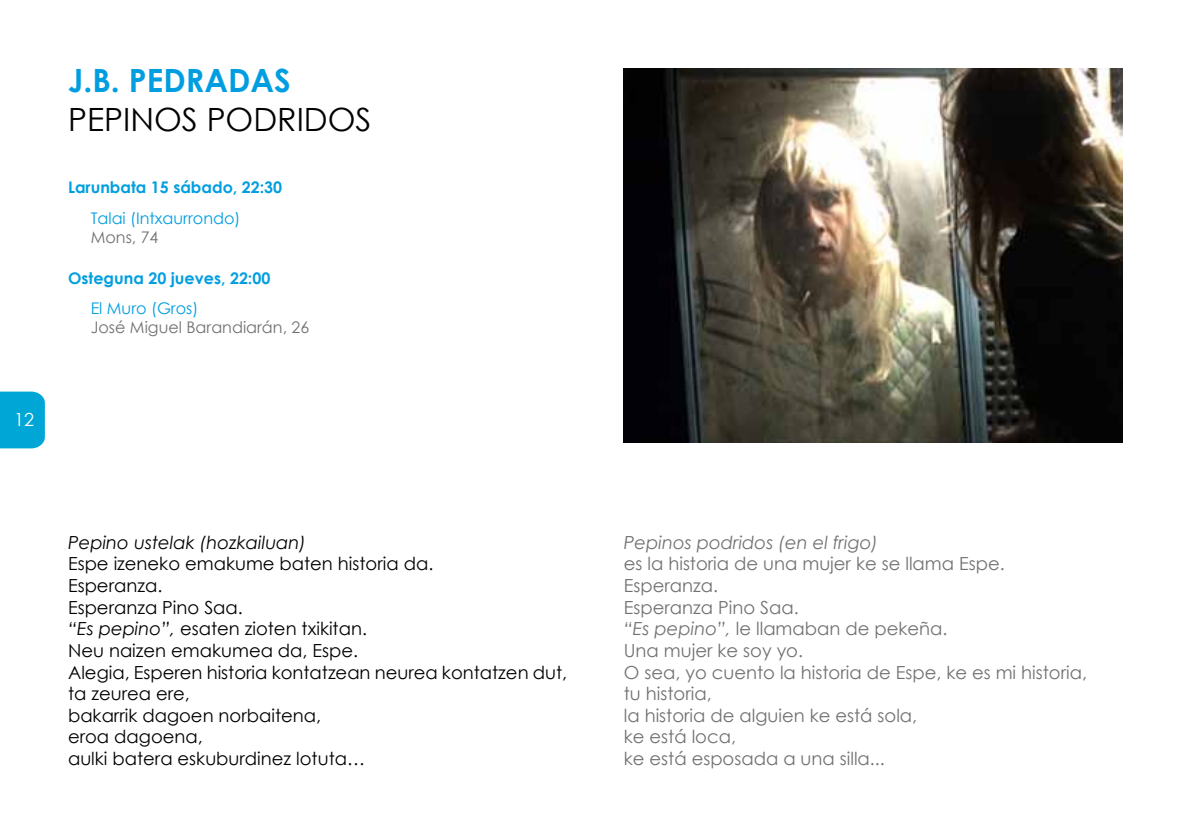
<style>
.page{position:relative;width:1191px;height:840px;background:#fff}
.page>*{position:absolute;margin:0;border:0;box-sizing:border-box;transform-origin:0 0}
.t1{font:32px "Century Gothic";color:#000}
.t2{font:700 32px "Century Gothic";color:#009ee0}
.t3{font:18px/21.6px "Century Gothic";color:#000}
.t4{font:18px/21.6px "Century Gothic";color:#707172}
.t5{font:italic 18px "Century Gothic";color:#707172}
.t6{font:italic 18px "Century Gothic";color:#000}
.t7{font:18px "Century Gothic";color:#fff}
.t8{font:700 16px "Century Gothic";color:#009ee0}
.t9{font:16px "Century Gothic";color:#009ee0}
.t10{font:16px "Century Gothic";color:#707172}
.s1{font-style:italic}
</style>
<div class="page">
<div style="left:0;top:391px;width:45px;height:57px;background:#00a6d6"></div>
<img style="left:624px;top:68px;width:499px;height:374px">
<p class="t7" style="left:14px;top:407px;width:21px">12</p>
<h1 class="t2" style="left:68px;top:56px;width:224px">J.B. PEDRADAS</h1>
<h1 class="t1" style="left:68px;top:97px;width:305px">PEPINOS PODRIDOS</h1>
<p class="t8" style="left:68px;top:175px;width:216px">Larunbata 15 sábado, 22:30</p>
<p class="t9" style="left:91px;top:206px;width:151px">Talai (Intxaurrondo)</p>
<p class="t10" style="left:91px;top:226px;width:69px">Mons, 74</p>
<p class="t8" style="left:68px;top:265px;width:204px">Osteguna 20 jueves, 22:00</p>
<p class="t9" style="left:91px;top:297px;width:109px">El Muro (Gros)</p>
<p class="t10" style="left:91px;top:316px;width:220px">José Miguel Barandiarán, 26</p>
<p class="t6" style="left:68px;top:529px;width:240px">Pepino ustelak (hozkailuan)</p>
<p class="t3" style="left:68px;top:552px;width:500px">Espe izeneko emakume baten historia da.<br>Esperanza.<br>Esperanza Pino Saa.<br><span class="s1">“Es pepino”,</span> esaten zioten txikitan.<br>Neu naizen emakumea da, Espe.<br>Alegia, Esperen historia kontatzean neurea kontatzen dut, ta zeurea ere,<br>bakarrik dagoen norbaitena,<br>eroa dagoena,<br>aulki batera eskuburdinez lotuta…</p>
<p class="t5" style="left:624px;top:529px;width:256px">Pepinos podridos (en el frigo)</p>
<p class="t4" style="left:624px;top:552px;width:464px">es la historia de una mujer ke se llama Espe.<br>Esperanza.<br>Esperanza Pino Saa.<br><span class="s1">“Es pepino”,</span> le llamaban de pekeña.<br>Una mujer ke soy yo.<br>O sea, yo cuento la historia de Espe, ke es mi historia, tu historia,<br>la historia de alguien ke está sola,<br>ke está loca,<br>ke está esposada a una silla...</p>
</div>
